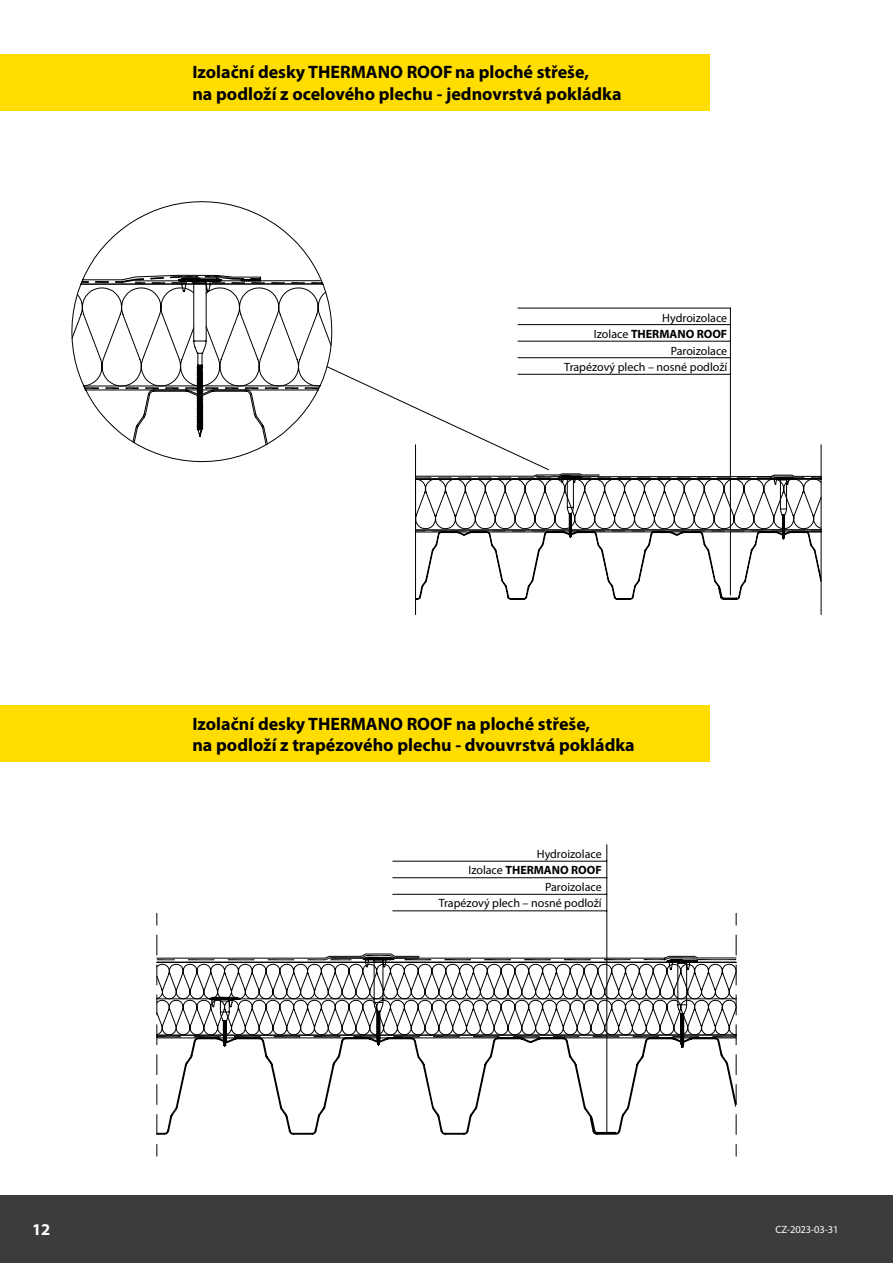
<style>
.page{position:relative;width:893px;height:1263px;background:#fff}
.page>*{position:absolute;margin:0;border:0;box-sizing:border-box;transform-origin:0 0}
.t1{font:700 18px/21.6px "Myriad Pro";color:#000}
.t2{font:700 16.5px "Myriad Pro";color:#fff}
.t3{font:12px/16.5px "Myriad Pro";color:#000;text-align:right}
.t4{font:10.5px "Myriad Pro";color:#fff}
.s1{font-weight:700}
</style>
<div class="page">
<div style="left:0;top:1195px;width:893px;height:68px;background:#3c3c3b"></div>
<div style="left:0;top:54px;width:709px;height:57px;background:#fd0"></div>
<div style="left:0;top:705px;width:709px;height:57px;background:#fd0"></div>
<svg style="left:415px;top:529px;width:406px;height:70px"></svg>
<svg style="left:83px;top:201px;width:238px;height:76px"></svg>
<svg style="left:115px;top:276px;width:150px;height:1px"></svg>
<svg style="left:72px;top:277px;width:749px;height:252px"></svg>
<hr style="left:393px;top:861px;width:214px;height:1px;background:#000">
<hr style="left:607px;top:845px;width:1px;height:287px;background:#000">
<hr style="left:393px;top:910px;width:214px;height:1px;background:#000">
<hr style="left:393px;top:894px;width:214px;height:1px;background:#000">
<hr style="left:393px;top:877px;width:214px;height:1px;background:#000">
<svg style="left:157px;top:1144px;width:1px;height:12px"></svg>
<svg style="left:157px;top:913px;width:1px;height:12px"></svg>
<svg style="left:736px;top:1144px;width:1px;height:12px"></svg>
<svg style="left:736px;top:1114px;width:1px;height:20px"></svg>
<svg style="left:736px;top:1084px;width:1px;height:20px"></svg>
<svg style="left:736px;top:1055px;width:1px;height:19px"></svg>
<svg style="left:736px;top:913px;width:1px;height:12px"></svg>
<svg style="left:164px;top:1048px;width:572px;height:86px"></svg>
<svg style="left:157px;top:935px;width:580px;height:113px"></svg>
<p class="t1" style="left:192px;top:61px;width:431px">Izolační desky THERMANO ROOFna ploché střeše,<br>na podloží z ocelového plechu - jednovrstvá pokládka</p>
<p class="t3" style="left:564px;top:309px;width:165px">Hydroizolace<br>Izolace <span class="s1">THERMANO ROOF<br></span>Paroizolace<br>Trapézový plech – nosné podloží</p>
<p class="t1" style="left:192px;top:712px;width:444px">Izolační desky THERMANO ROOF na ploché střeše,<br>na podloží z trapézového plechu - dvouvrstvá pokládka</p>
<p class="t3" style="left:439px;top:845px;width:165px">Hydroizolace<br>Izolace <span class="s1">THERMANO ROOF<br></span>Paroizolace<br>Trapézový plech – nosné podloží</p>
<p class="t2" style="left:32px;top:1219px;width:20px">12</p>
<p class="t4" style="left:776px;top:1223px;width:64px">CZ-2023-03-31</p>
</div>
